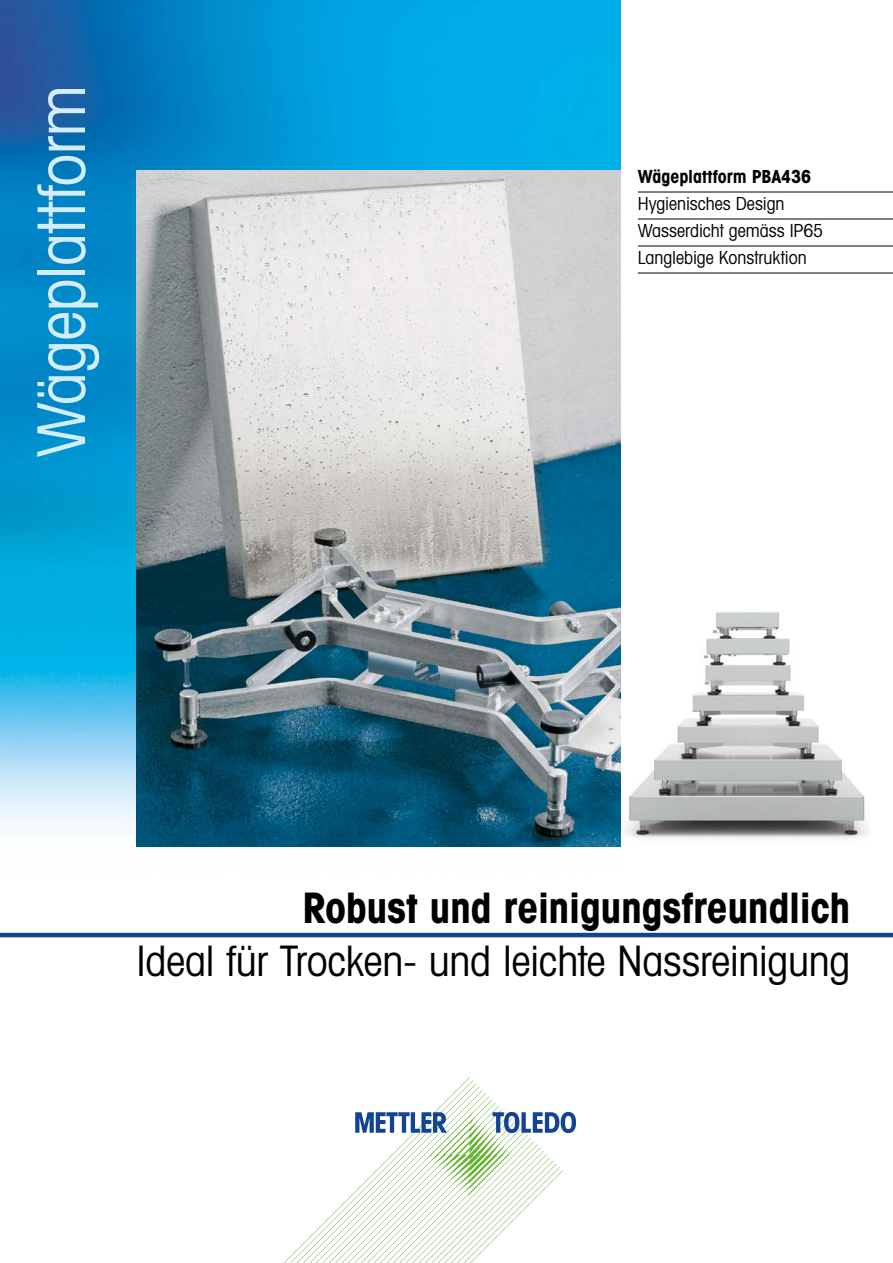
<style>
.page{position:relative;width:893px;height:1263px;background:#fff}
.page>*{position:absolute;margin:0;border:0;box-sizing:border-box;transform-origin:0 0}
.t1{font:66px "Avant Gardefor MT Bk";letter-spacing:-.01em;color:#d4edfc}
.t2{font:42px "Avant Gardefor MT Bk";letter-spacing:-.01em;color:#000}
.t3{font:42px "Avant Gardefor MT Bd";letter-spacing:-.01em;color:#000}
.t4{font:18px/27px "Avant Gardefor MT Bk";color:#000}
.t5{font:18px "Avant Gardefor MT Bd";letter-spacing:-.005em;color:#000}
</style>
<div class="page">
<img style="left:0;top:0;width:621px;height:847px">
<svg style="left:284px;top:1077px;width:292px;height:186px"></svg>
<img style="left:136px;top:170px;width:485px;height:676px">
<img style="left:625px;top:612px;width:244px;height:227px">
<hr style="left:0;top:933px;width:893px;height:4px;background:#134395">
<hr style="left:638px;top:192px;width:255px;height:1px;background:#000">
<hr style="left:638px;top:219px;width:255px;height:1px;background:#000">
<hr style="left:638px;top:246px;width:255px;height:1px;background:#000">
<hr style="left:638px;top:273px;width:255px;height:1px;background:#000">
<h1 class="t1" style="left:21px;top:457px;width:374px;rotate:-90deg">Wägeplattform</h1>
<p class="t5" style="left:638px;top:165px;width:175px">Wägeplattform PBA436</p>
<p class="t4" style="left:638px;top:190px;width:187px">Hygienisches Design<br>Wasserdicht gemäss IP65<br>Langlebige Konstruktion</p>
<h2 class="t3" style="left:303px;top:881px;width:549px">Robust und reinigungsfreundlich</h2>
<h2 class="t2" style="left:137px;top:934px;width:715px">Ideal für Trocken- und leichte Nassreinigung</h2>
</div>
